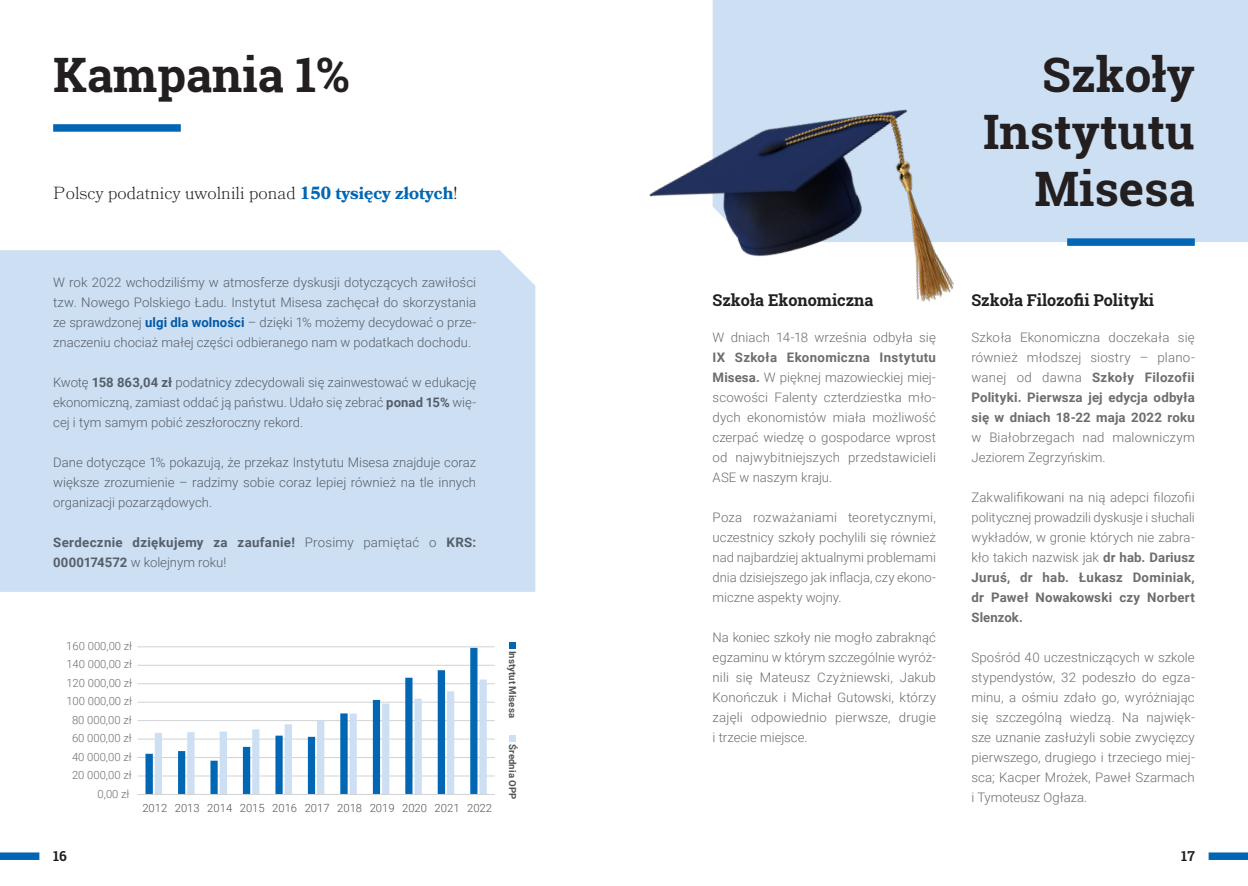
<style>
.page{position:relative;width:1248px;height:886px;background:#fff}
.page>*{position:absolute;margin:0;border:0;box-sizing:border-box;transform-origin:0 0}
.Title_Page{font:700 47.5px/57px "Roboto Slab";color:#231f20;text-align:right}
.Feature{font:300 17.5px "Bookmania";color:#231f20}
.t1{font:700 16.25px "Roboto Slab";color:#231f20}
.t2{font:700 13.75px "Roboto Slab";color:#231f20}
.TGMB{font:300 13.12px/20px "Roboto";color:#6c6d70;text-align:justify}
.t3{font:700 13.12px/20px "Roboto";letter-spacing:.025em;color:#6c6d70}
.t4{font:300 11.25px "Roboto";color:#6c6d70}
.t5{font:300 11.25px "Roboto";color:#515455}
.t6{font:700 9.62px "Roboto";color:#525556}
.s1{font-weight:700;color:#0166b3}
.s2{font-weight:700}
.s3{font-weight:300}
</style>
<div class="page">
<div style="left:0;top:250px;width:535px;height:342px;background:#cddff2"></div>
<div style="left:712px;top:0;width:535px;height:242px;background:#cddff2"></div>
<hr style="left:137px;top:775px;width:357px;height:1px;background:#d1d2d4">
<hr style="left:137px;top:757px;width:357px;height:1px;background:#d1d2d4">
<hr style="left:137px;top:738px;width:357px;height:1px;background:#d1d2d4">
<hr style="left:137px;top:720px;width:357px;height:1px;background:#d1d2d4">
<hr style="left:137px;top:702px;width:357px;height:1px;background:#d1d2d4">
<hr style="left:137px;top:683px;width:357px;height:1px;background:#d1d2d4">
<hr style="left:137px;top:665px;width:357px;height:1px;background:#d1d2d4">
<hr style="left:137px;top:646px;width:357px;height:1px;background:#d1d2d4">
<svg style="left:145px;top:648px;width:332px;height:146px"></svg>
<svg style="left:155px;top:679px;width:332px;height:115px"></svg>
<hr style="left:137px;top:794px;width:357px;height:1px;background:#d1d2d4">
<div style="left:509px;top:641px;width:7px;height:7px;background:#0166b3"></div>
<div style="left:509px;top:735px;width:7px;height:7px;background:#cddff2"></div>
<div style="left:53px;top:124px;width:128px;height:8px;background:#0166b3"></div>
<div style="left:1067px;top:238px;width:127px;height:8px;background:#0166b3"></div>
<img style="left:649px;top:67px;width:343px;height:235px">
<div style="left:0;top:852px;width:39px;height:8px;background:#0166b3"></div>
<div style="left:1208px;top:852px;width:39px;height:8px;background:#0166b3"></div>
<p class="Title_Page" style="left:53px;top:46px;width:298px">Kampania 1%</p>
<p class="Feature" style="left:53px;top:183px;width:405px">Polscy podatnicy uwolnili ponad <span class="s1">150 tysięcy złotych</span>!</p>
<p class="TGMB" style="left:53px;top:272px;width:424px">W rok 2022 wchodziliśmy w atmosferze dyskusji dotyczących zawiłości tzw. Nowego Polskiego Ładu. Instytut Misesa zachęcał do skorzystania ze sprawdzonej <span class="s1">ulgi dla wolności</span> – dzięki 1% możemy decydować o prze&shy;znaczeniu chociaż małej części odbieranego nam w podatkach dochodu.</p>
<p class="TGMB" style="left:53px;top:372px;width:424px">Kwotę <span class="s2">158 863,04 zł</span> podatnicy zdecydowali się zainwestować w edukację ekonomiczną, zamiast oddać ją państwu. Udało się zebrać <span class="s2">ponad 15%</span> wię&shy;cej i tym samym pobić zeszłoroczny rekord.</p>
<p class="TGMB" style="left:53px;top:452px;width:424px">Dane dotyczące 1% pokazują, że przekaz Instytutu Misesa znajduje coraz większe zrozumienie – radzimy sobie coraz lepiej również na tle innych organizacji pozarządowych.</p>
<p class="t3" style="left:53px;top:532px;width:424px">Serdecznie dziękujemy za zaufanie! <span class="s3">Prosimy pamiętać o</span> KRS:<br>0000174572 <span class="s3">w kolejnym roku!</span></p>
<p class="t4" style="left:66px;top:638px;width:67px">160 000,00 zł</p>
<p class="t4" style="left:66px;top:656px;width:67px">140 000,00 zł</p>
<p class="t4" style="left:66px;top:675px;width:67px">120 000,00 zł</p>
<p class="t4" style="left:66px;top:693px;width:67px">100 000,00 zł</p>
<p class="t4" style="left:72px;top:712px;width:61px">80 000,00 zł</p>
<p class="t4" style="left:72px;top:730px;width:61px">60 000,00 zł</p>
<p class="t4" style="left:72px;top:749px;width:61px">40 000,00 zł</p>
<p class="t4" style="left:72px;top:767px;width:61px">20 000,00 zł</p>
<p class="t4" style="left:98px;top:786px;width:33px">0,00 zł</p>
<p class="t5" style="left:142px;top:800px;width:351px">2012 2013 2014 2015 2016 2017 2018 2019 2020 2021 2022</p>
<p class="t6" style="left:519px;top:651px;width:69px;rotate:90deg">Instytut Misesa</p>
<p class="t6" style="left:519px;top:744px;width:56px;rotate:90deg">Średnia OPP</p>
<p class="Title_Page" style="left:982px;top:46px;width:213px">Szkoły<br>Instytutu<br>Misesa</p>
<p class="t1" style="left:712px;top:289px;width:162px">Szkoła Ekonomiczna</p>
<p class="t1" style="left:971px;top:289px;width:184px">Szkoła Filozofii Polityki</p>
<p class="TGMB" style="left:712px;top:327px;width:225px">W dniach 14-18 września odbyła się <span class="s2">IX Szkoła Ekonomiczna Instytutu Misesa.</span> W pięknej mazowieckiej miej&shy;scowości Falenty czterdziestka mło&shy;dych ekonomistów miała możliwość czerpać wiedzę o gospodarce wprost od najwybitniejszych przedstawicieli ASE w naszym kraju.</p>
<p class="TGMB" style="left:712px;top:507px;width:225px">Poza rozważaniami teoretycznymi, uczestnicy szkoły pochylili się również nad najbardziej aktualnymi problemami dnia dzisiejszego jak inflacja, czy ekono&shy;miczne aspekty wojny.</p>
<p class="TGMB" style="left:712px;top:627px;width:225px">Na koniec szkoły nie mogło zabraknąć egzaminu w którym szczególnie wyróż&shy;nili się Mateusz Czyżniewski, Jakub Konończuk i Michał Gutowski, którzy zajęli odpowiednio pierwsze, drugie i trzecie miejsce.</p>
<p class="TGMB" style="left:971px;top:327px;width:225px">Szkoła Ekonomiczna doczekała się również młodszej siostry – plano&shy;wanej od dawna <span class="s2">Szkoły Filozofii Polityki. Pierwsza jej edycja odbyła się w dniach 18-22 maja 2022 roku </span>w Białobrzegach nad malowniczym Jeziorem Zegrzyńskim.</p>
<p class="TGMB" style="left:971px;top:487px;width:225px">Zakwalifikowani na nią adepci filozofii politycznej prowadzili dyskusje i słuchali wykładów, w gronie których nie zabra&shy;kło takich nazwisk jak <span class="s2">dr hab. Dariusz Juruś, dr hab. Łukasz Dominiak, dr Paweł Nowakowski czy Norbert Slenzok.</span></p>
<p class="TGMB" style="left:971px;top:647px;width:225px">Spośród 40 uczestniczących w szkole stypendystów, 32 podeszło do egza&shy;minu, a ośmiu zdało go, wyróżniając się szczególną wiedzą. Na najwięk&shy;sze uznanie zasłużyli sobie zwycięzcy pierwszego, drugiego i trzeciego miej&shy;sca; Kacper Mrożek, Paweł Szarmach i Tymoteusz Ogłaza.</p>
<p class="t2" style="left:53px;top:847px;width:15px">16</p>
<p class="t2" style="left:1181px;top:847px;width:15px">17</p>
</div>
